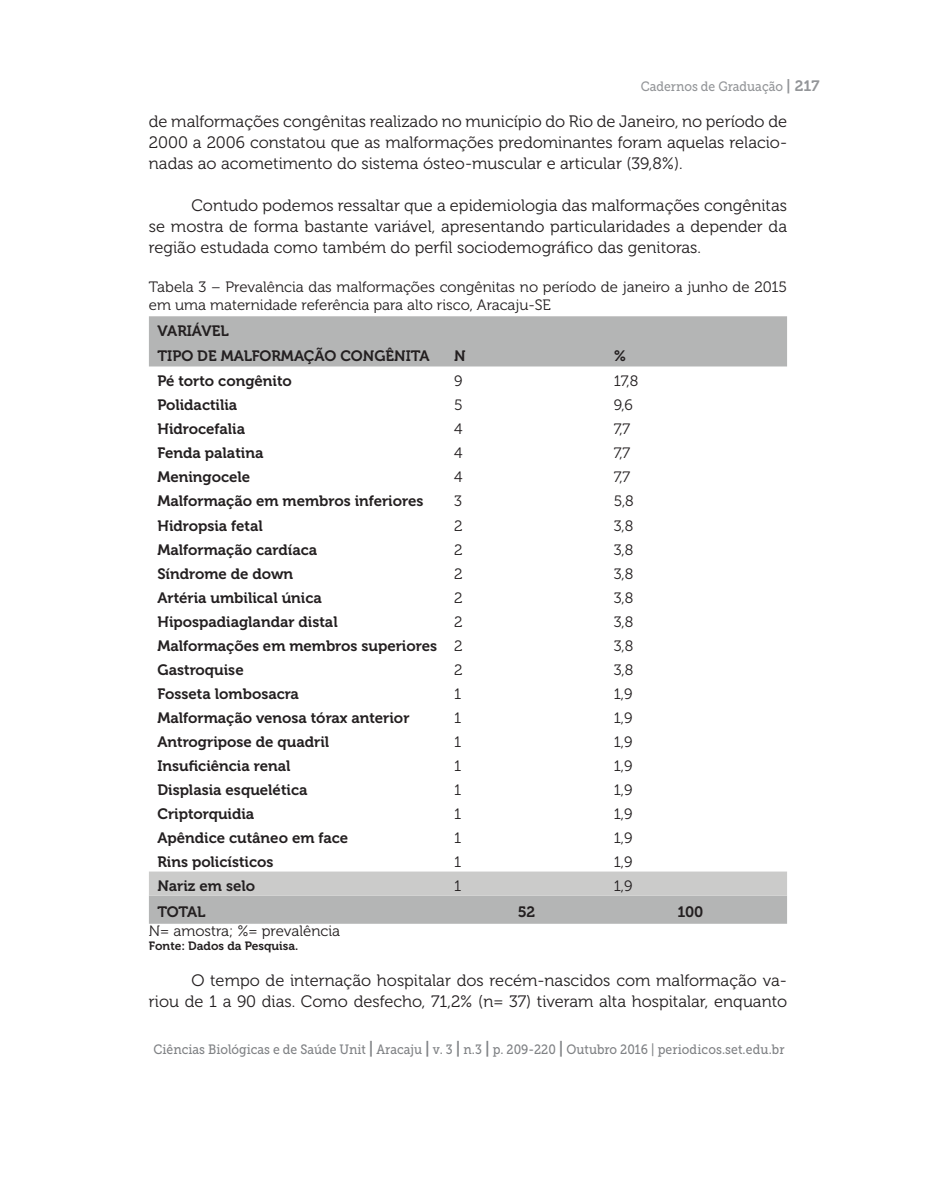
<style>
.page{position:relative;width:936px;height:1191px;background:#fff}
.page>*{position:absolute;margin:0;border:0;box-sizing:border-box;transform-origin:0 0}
.t1{font:16.5px/21px "Museo 300";color:#231f20;text-align:justify}
.t2{font:15px/25px "Museo 700";color:#231f20}
.t3{font:15px/18px "Museo 300";color:#231f20}
.t4{font:13.5px "Museo Slab 500";color:#808285;scale:.9 1}
.t5{font:13.5px "Museo Slab 500";color:#939598;scale:.9 1}
.t6{font:12px "Museo 700";color:#231f20}
.s1{font-family:"Museo 700";font-size:15px}
.s2{font-family:"Museo 300"}
.s3{font-family:"Museo 700";font-size:16.5px}
</style>
<div class="page">
<svg style="left:149px;top:316px;width:638px;height:607px"></svg>
<div style="left:149px;top:871px;width:638px;height:24px;background:#cbcbca"></div>
<p class="t5" style="left:640px;top:79px;width:200px">Cadernos de Graduação <span class="s1">| 217</span></p>
<p class="t1" style="left:149px;top:111px;width:639px">de malformações congênitas realizado no município do Rio de Janeiro, no período de 2000 a 2006 constatou que as malformações predominantes foram aquelas relacio&shy;nadas ao acometimento do sistema ósteo-muscular e articular (39,8%).</p>
<p class="t1" style="left:149px;top:195px;width:639px;text-indent:43px">Contudo podemos ressaltar que a epidemiologia das malformações congênitas se mostra de forma bastante variável, apresentando particularidades a depender da região estudada como também do perfil sociodemográfico das genitoras.</p>
<p class="t3" style="left:149px;top:278px;width:639px">Tabela 3 – Prevalência das malformações congênitas no período de janeiro a junho de 2015 em uma maternidade referência para alto risco, Aracaju-SE</p>
<p class="t2" style="left:157px;top:318px;width:273px">VARIÁVEL<br>TIPO DE MALFORMAÇÃO CONGÊNITA</p>
<p class="t2" style="left:454px;top:344px;width:13px">N</p>
<p class="t2" style="left:613px;top:344px;width:14px">%</p>
<p class="t2" style="left:157px;top:369px;width:136px">Pé torto congênito</p>
<p class="t3" style="left:454px;top:372px;width:10px">9</p>
<p class="t3" style="left:613px;top:372px;width:26px">17,8</p>
<p class="t2" style="left:157px;top:393px;width:81px">Polidactilia</p>
<p class="t3" style="left:454px;top:396px;width:10px">5</p>
<p class="t3" style="left:613px;top:396px;width:21px">9,6</p>
<p class="t2" style="left:157px;top:417px;width:89px">Hidrocefalia</p>
<p class="t3" style="left:454px;top:420px;width:10px">4</p>
<p class="t3" style="left:613px;top:420px;width:18px">7,7</p>
<p class="t2" style="left:157px;top:441px;width:108px">Fenda palatina</p>
<p class="t3" style="left:454px;top:444px;width:10px">4</p>
<p class="t3" style="left:613px;top:444px;width:18px">7,7</p>
<p class="t2" style="left:157px;top:465px;width:94px">Meningocele</p>
<p class="t3" style="left:454px;top:468px;width:10px">4</p>
<p class="t3" style="left:613px;top:468px;width:18px">7,7</p>
<p class="t2" style="left:157px;top:489px;width:267px">Malformação em membros inferiores</p>
<p class="t3" style="left:454px;top:492px;width:9px">3</p>
<p class="t3" style="left:613px;top:492px;width:22px">5,8</p>
<p class="t2" style="left:157px;top:513px;width:107px">Hidropsia fetal</p>
<p class="t3" style="left:454px;top:517px;width:10px">2</p>
<p class="t3" style="left:613px;top:517px;width:21px">3,8</p>
<p class="t2" style="left:157px;top:537px;width:161px">Malformação cardíaca</p>
<p class="t3" style="left:454px;top:541px;width:10px">2</p>
<p class="t3" style="left:613px;top:541px;width:21px">3,8</p>
<p class="t2" style="left:157px;top:561px;width:137px">Síndrome de down</p>
<p class="t3" style="left:454px;top:565px;width:10px">2</p>
<p class="t3" style="left:613px;top:565px;width:21px">3,8</p>
<p class="t2" style="left:157px;top:585px;width:166px">Artéria umbilical única</p>
<p class="t3" style="left:454px;top:589px;width:10px">2</p>
<p class="t3" style="left:613px;top:589px;width:21px">3,8</p>
<p class="t2" style="left:157px;top:609px;width:182px">Hipospadiaglandar distal</p>
<p class="t3" style="left:454px;top:613px;width:10px">2</p>
<p class="t3" style="left:613px;top:613px;width:21px">3,8</p>
<p class="t2" style="left:157px;top:633px;width:306px">Malformações em membros superiores <span class="s2">2</span></p>
<p class="t3" style="left:613px;top:637px;width:21px">3,8</p>
<p class="t2" style="left:157px;top:657px;width:88px">Gastroquise</p>
<p class="t3" style="left:454px;top:661px;width:10px">2</p>
<p class="t3" style="left:613px;top:661px;width:21px">3,8</p>
<p class="t2" style="left:157px;top:681px;width:143px">Fosseta lombosacra</p>
<p class="t3" style="left:454px;top:685px;width:9px">1</p>
<p class="t3" style="left:613px;top:685px;width:20px">1,9</p>
<p class="t2" style="left:157px;top:705px;width:253px">Malformação venosa tórax anterior</p>
<p class="t3" style="left:454px;top:709px;width:9px">1</p>
<p class="t3" style="left:613px;top:709px;width:20px">1,9</p>
<p class="t2" style="left:157px;top:729px;width:173px">Antrogripose de quadril</p>
<p class="t3" style="left:454px;top:733px;width:9px">1</p>
<p class="t3" style="left:613px;top:733px;width:20px">1,9</p>
<p class="t2" style="left:157px;top:753px;width:135px">Insuficiência renal</p>
<p class="t3" style="left:454px;top:757px;width:9px">1</p>
<p class="t3" style="left:613px;top:757px;width:20px">1,9</p>
<p class="t2" style="left:157px;top:777px;width:152px">Displasia esquelética</p>
<p class="t3" style="left:454px;top:781px;width:9px">1</p>
<p class="t3" style="left:613px;top:781px;width:20px">1,9</p>
<p class="t2" style="left:157px;top:801px;width:98px">Criptorquidia</p>
<p class="t3" style="left:454px;top:805px;width:9px">1</p>
<p class="t3" style="left:613px;top:805px;width:20px">1,9</p>
<p class="t2" style="left:157px;top:825px;width:192px">Apêndice cutâneo em face</p>
<p class="t3" style="left:454px;top:829px;width:9px">1</p>
<p class="t3" style="left:613px;top:829px;width:20px">1,9</p>
<p class="t2" style="left:157px;top:849px;width:118px">Rins policísticos</p>
<p class="t3" style="left:454px;top:853px;width:9px">1</p>
<p class="t3" style="left:613px;top:853px;width:20px">1,9</p>
<p class="t2" style="left:157px;top:873px;width:99px">Nariz em selo</p>
<p class="t3" style="left:454px;top:877px;width:9px">1</p>
<p class="t3" style="left:613px;top:877px;width:20px">1,9</p>
<p class="t2" style="left:157px;top:899px;width:50px">TOTAL</p>
<p class="t2" style="left:517px;top:899px;width:19px">52</p>
<p class="t2" style="left:677px;top:899px;width:28px">100</p>
<p class="t3" style="left:149px;top:921px;width:193px">N= amostra; %= prevalência</p>
<p class="t6" style="left:149px;top:939px;width:151px">Fonte: Dados da Pesquisa.</p>
<p class="t1" style="left:149px;top:969px;width:639px;text-align:right">O tempo de internação hospitalar dos recém-nascidos com malformação va-<br>riou de 1 a 90 dias. Como desfecho, 71,2% (n= 37) tiveram alta hospitalar, enquanto</p>
<p class="t4" style="left:153px;top:1041px;width:702px">Ciências Biológicas e de Saúde Unit <span class="s3">|</span> Aracaju <span class="s3">|</span> v. 3 <span class="s3">|</span> n.3 <span class="s3">|</span> p. 209-220 <span class="s3">|</span> Outubro 2016 | periodicos.set.edu.br</p>
</div>
